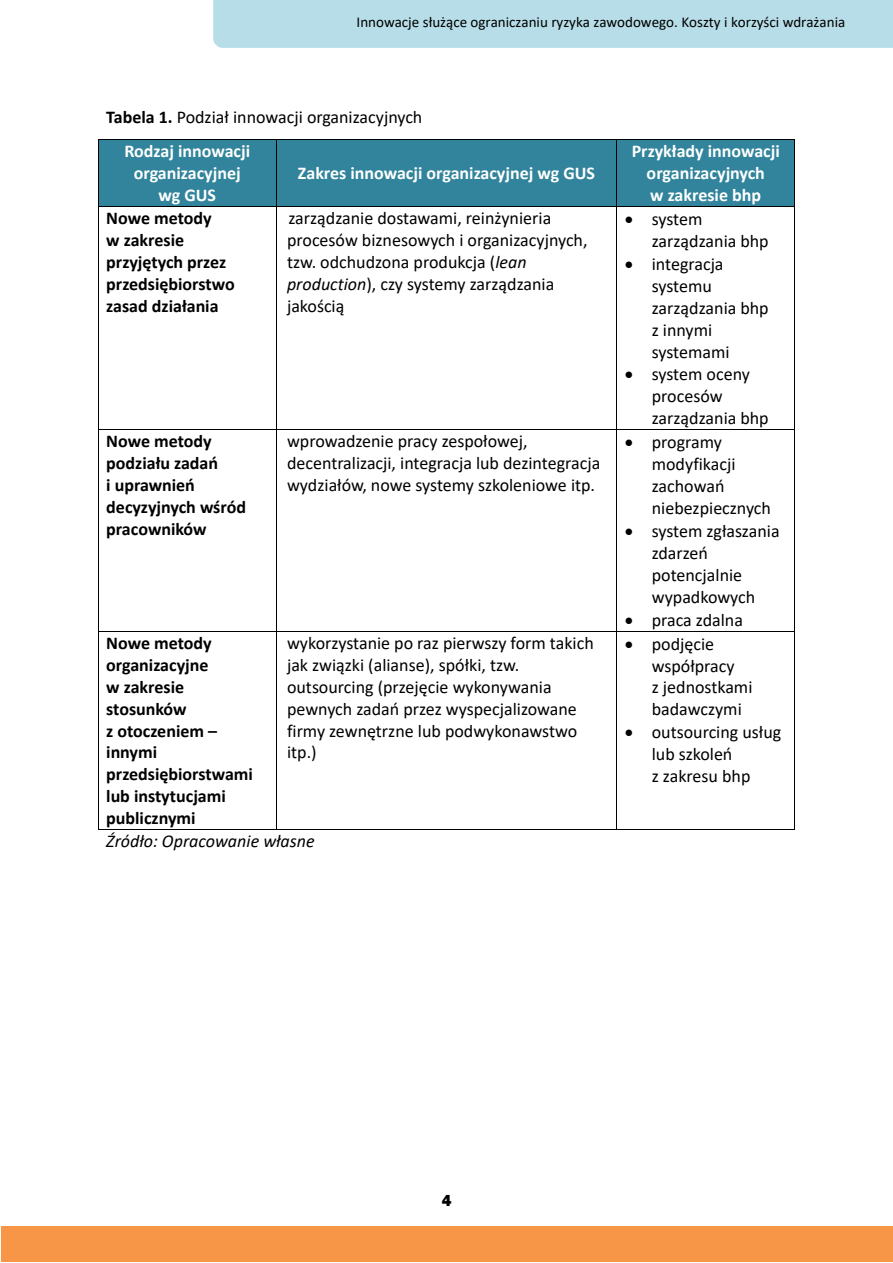
<style>
.page{position:relative;width:893px;height:1263px;background:#fff}
.page>*{position:absolute;margin:0;border:0;box-sizing:border-box;transform-origin:0 0}
.t1{font:18px/21.9px "Calibri";color:#000}
.t2{font:700 18px/21.9px "Calibri";color:#000}
.t3{font:700 18px/22px "Calibri";color:#fff;text-align:center}
.t4{font:italic 18px "Calibri";color:#000}
.t5{font:800 16.5px "Franklin Gothic";color:#000}
.t6{font:15px "Calibri";color:#000}
.s1{font-weight:700}
.s2{font-style:italic}
</style>
<div class="page">
<div style="left:1px;top:1227px;width:892px;height:35px;background:#f79646"></div>
<div style="left:213px;top:0;width:680px;height:48px;background:#b7dee8"></div>
<div style="left:99px;top:140px;width:177px;height:66px;background:#31849b"></div>
<div style="left:277px;top:140px;width:339px;height:66px;background:#31849b"></div>
<div style="left:617px;top:140px;width:178px;height:66px;background:#31849b"></div>
<hr style="left:99px;top:139px;width:177px;height:1px;background:#000">
<hr style="left:277px;top:139px;width:339px;height:1px;background:#000">
<hr style="left:617px;top:139px;width:178px;height:1px;background:#000">
<hr style="left:98px;top:140px;width:1px;height:66px;background:#000">
<hr style="left:276px;top:140px;width:1px;height:66px;background:#000">
<hr style="left:616px;top:140px;width:1px;height:66px;background:#000">
<hr style="left:795px;top:140px;width:1px;height:66px;background:#000">
<hr style="left:99px;top:206px;width:177px;height:1px;background:#000">
<hr style="left:277px;top:206px;width:339px;height:1px;background:#000">
<hr style="left:617px;top:206px;width:178px;height:1px;background:#000">
<hr style="left:98px;top:207px;width:1px;height:222px;background:#000">
<hr style="left:276px;top:207px;width:1px;height:222px;background:#000">
<hr style="left:616px;top:207px;width:1px;height:222px;background:#000">
<hr style="left:795px;top:207px;width:1px;height:222px;background:#000">
<hr style="left:99px;top:429px;width:177px;height:1px;background:#000">
<hr style="left:277px;top:429px;width:339px;height:1px;background:#000">
<hr style="left:617px;top:429px;width:178px;height:1px;background:#000">
<hr style="left:98px;top:430px;width:1px;height:201px;background:#000">
<hr style="left:276px;top:430px;width:1px;height:201px;background:#000">
<hr style="left:616px;top:430px;width:1px;height:201px;background:#000">
<hr style="left:795px;top:430px;width:1px;height:201px;background:#000">
<hr style="left:99px;top:631px;width:177px;height:1px;background:#000">
<hr style="left:277px;top:631px;width:339px;height:1px;background:#000">
<hr style="left:617px;top:631px;width:178px;height:1px;background:#000">
<hr style="left:98px;top:631px;width:1px;height:198px;background:#000">
<hr style="left:99px;top:829px;width:177px;height:1px;background:#000">
<hr style="left:276px;top:631px;width:1px;height:198px;background:#000">
<hr style="left:277px;top:829px;width:339px;height:1px;background:#000">
<hr style="left:616px;top:631px;width:1px;height:198px;background:#000">
<hr style="left:617px;top:829px;width:178px;height:1px;background:#000">
<hr style="left:795px;top:631px;width:1px;height:198px;background:#000">
<p class="t6" style="left:357px;top:16px;width:490px">Innowacje służące ograniczaniu ryzyka zawodowego. Koszty i korzyści wdrażania</p>
<p class="t1" style="left:106px;top:108px;width:318px"><span class="s1">Tabela 1.</span> Podział innowacji organizacyjnych</p>
<p class="t3" style="left:124px;top:142px;width:127px">Rodzaj innowacji organizacyjnej wg GUS</p>
<p class="t3" style="left:298px;top:164px;width:299px">Zakres innowacji organizacyjnej wg GUS</p>
<p class="t3" style="left:632px;top:142px;width:150px">Przykłady innowacji organizacyjnych<br>w zakresie bhp</p>
<p class="t2" style="left:106px;top:208px;width:130px">Nowe metody<br>w zakresie przyjętych przez przedsiębiorstwo zasad działania</p>
<p class="t1" style="left:287px;top:208px;width:302px">zarządzanie dostawami, reinżynieria procesów biznesowych i organizacyjnych, tzw. odchudzona produkcja (<span class="s2">lean production</span>), czy systemy zarządzania jakością</p>
<p class="t1" style="left:652px;top:209px;width:118px;text-indent:-27px">• system zarządzania bhp</p>
<p class="t1" style="left:652px;top:254px;width:118px;text-indent:-27px">• integracja systemu zarządzania bhp z innymi systemami</p>
<p class="t1" style="left:652px;top:365px;width:118px;text-indent:-27px">• system oceny procesów zarządzania bhp</p>
<p class="t2" style="left:106px;top:432px;width:141px">Nowe metody podziału zadań<br>i uprawnień decyzyjnych wśród pracowników</p>
<p class="t1" style="left:287px;top:432px;width:315px">wprowadzenie pracy zespołowej, decentralizacji, integracja lub dezintegracja wydziałów, nowe systemy szkoleniowe itp.</p>
<p class="t1" style="left:652px;top:433px;width:121px;text-indent:-27px">• programy modyfikacji zachowań niebezpiecznych</p>
<p class="t1" style="left:652px;top:522px;width:129px;text-indent:-27px">• system zgłaszania zdarzeń potencjalnie wypadkowych</p>
<p class="t1" style="left:625px;top:610px;width:120px">• praca zdalna</p>
<p class="t2" style="left:106px;top:633px;width:148px">Nowe metody organizacyjne<br>w zakresie stosunków<br>z otoczeniem – innymi przedsiębiorstwami lub instytucjami publicznymi</p>
<p class="t1" style="left:287px;top:633px;width:308px">wykorzystanie po raz pierwszy form takich jak związki (alianse), spółki, tzw. outsourcing (przejęcie wykonywania pewnych zadań przez wyspecjalizowane firmy zewnętrzne lub podwykonawstwo itp.)</p>
<p class="t1" style="left:652px;top:634px;width:102px;text-indent:-27px">• podjęcie współpracy<br>z jednostkami badawczymi</p>
<p class="t1" style="left:652px;top:723px;width:131px;text-indent:-27px">• outsourcing usług lub szkoleń<br>z zakresu bhp</p>
<p class="t4" style="left:106px;top:834px;width:210px">Źródło: Opracowanie własne</p>
<p class="t5" style="left:442px;top:1191px;width:11px">4</p>
</div>
